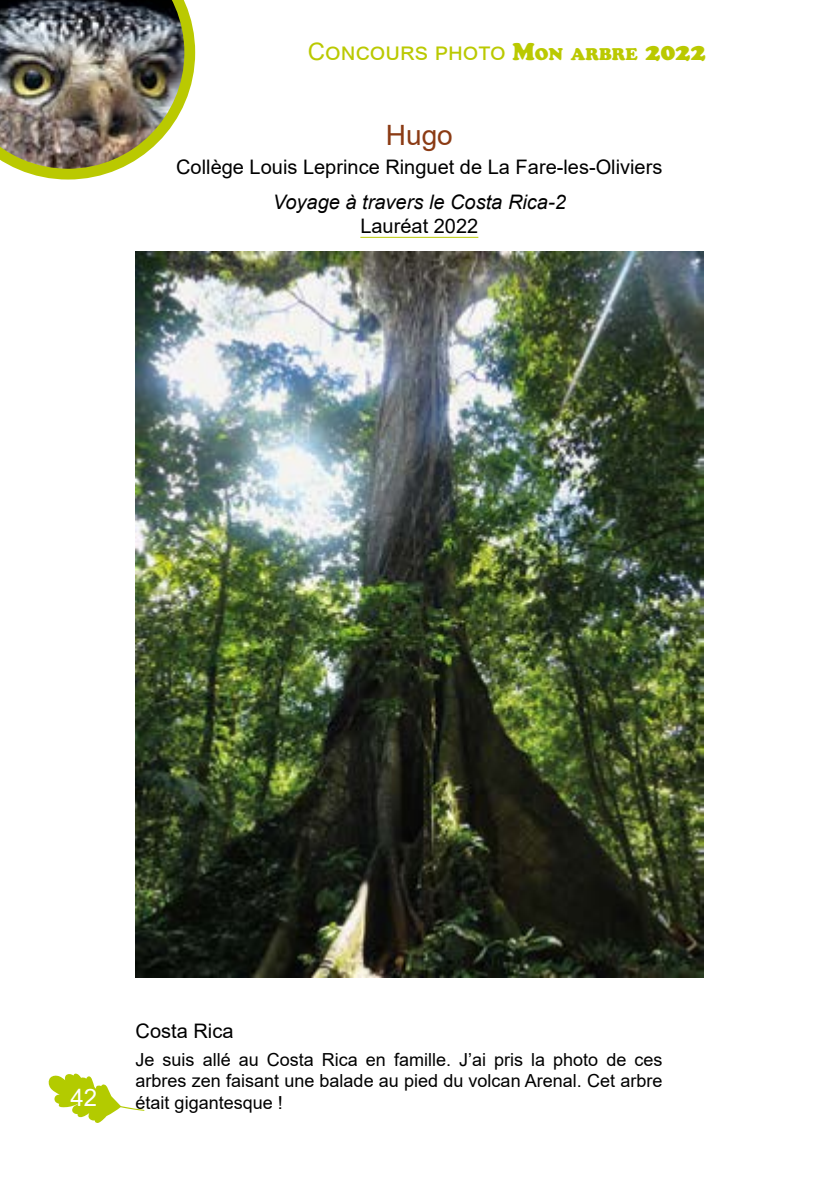
<style>
.page{position:relative;width:840px;height:1191px;background:#fff}
.page>*{position:absolute;margin:0;border:0;box-sizing:border-box;transform-origin:0 0}
.t1{font:28px "Arial";color:#8b3b14}
.t2{font:24px "Arial";color:#bac901}
.t3{font:24px "Arial";color:#fff}
.t4{font:20px "Arial";color:#000}
.t5{font:italic 20px "Arial";color:#000}
.t6{font:18px/21.6px "Arial";color:#000;text-align:justify}
.s1{font-family:"Cooper Black Std"}
.s2{font-family:"Cooper Black Std";font-size:16.8px}
</style>
<div class="page">
<img style="left:0;top:0;width:195px;height:179px">
<svg style="left:48px;top:1073px;width:97px;height:50px"></svg>
<hr style="left:360px;top:237px;width:118px;height:1px;background:#bac901">
<img style="left:135px;top:251px;width:567px;height:726px">
<h2 class="t2" style="left:308px;top:35px;width:399px">Concours photo <span class="s1">M</span><span class="s2">ON ARBRE</span> <span class="s1">2022</span></h2>
<h1 class="t1" style="left:385px;top:116px;width:68px">Hugo</h1>
<p class="t4" style="left:176px;top:153px;width:487px">Collège Louis Leprince Ringuet de La Fare-les-Oliviers</p>
<p class="t5" style="left:273px;top:189px;width:294px">Voyage à travers le Costa Rica-2</p>
<p class="t4" style="left:360px;top:212px;width:119px">Lauréat 2022</p>
<h2 class="t3" style="left:70px;top:1081px;width:28px">42</h2>
<p class="t4" style="left:135px;top:1017px;width:99px">Costa Rica</p>
<p class="t6" style="left:135px;top:1048px;width:528px">Je suis allé au Costa Rica en famille. J’ai pris la photo de ces arbres zen faisant une balade au pied du volcan Arenal. Cet arbre était gigantesque !</p>
</div>
